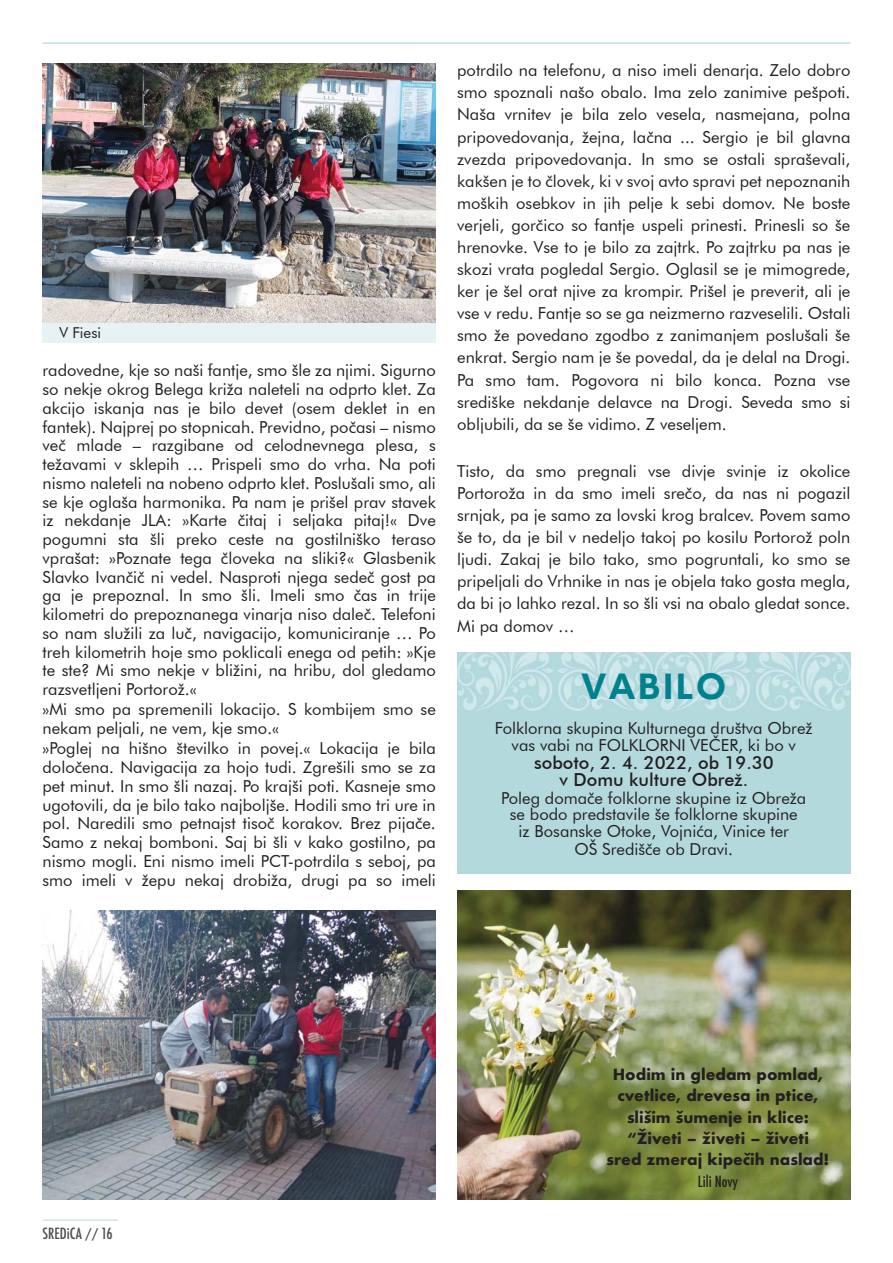
<style>
.page{position:relative;width:893px;height:1263px;background:#fff}
.page>*{position:absolute;margin:0;border:0;box-sizing:border-box;transform-origin:0 0}
.t1{font:600 36px "Futura BQ";letter-spacing:.08em;color:#00818d}
.t2{font:500 18px/17.9px "Futura BT";color:#231f20;text-align:center}
.t3{font:16.5px/18.8px "Futura BT";color:#231f20;text-align:justify}
.t4{font:700 15px/21.5px "Futura";color:#231f20;text-align:center}
.t5{font:500 condensed 15px "Futura";color:#4d4d4d}
.t6{font:500 condensed 15px "Futura";color:#231f20}
.t7{font:15px "Futura BT";color:#231f20}
.s1{font-family:"Futura BT";font-stretch:normal}
</style>
<div class="page">
<hr style="left:43px;top:1219px;width:75px;height:2px;background:#00818d;opacity:.2">
<hr style="left:43px;top:42px;width:807px;height:2px;background:#cde6e8">
<img style="left:42px;top:911px;width:394px;height:288px">
<div style="left:43px;top:322px;width:393px;height:21px;background:#e6f2f3"></div>
<img style="left:42px;top:64px;width:394px;height:258px">
<div style="left:457px;top:653px;width:393px;height:221px;background:#b3d9dd"></div>
<img style="left:457px;top:653px;width:393px;height:58px">
<img style="left:457px;top:890px;width:393px;height:309px">
<p class="t7" style="left:60px;top:327px;width:43px">V Fiesi</p>
<p class="t3" style="left:43px;top:363px;width:395px">radovedne, kje so naši fantje, smo šle za njimi. Sigurno so nekje okrog Belega križa naleteli na odprto klet. Za akcijo iskanja nas je bilo devet (osem deklet in en fantek). Najprej po stopnicah. Previdno, počasi – nismo več mlade – razgibane od celodnevnega plesa, s težavami v sklepih … Prispeli smo do vrha. Na poti nismo naleteli na nobeno odprto klet. Poslušali smo, ali se kje oglaša harmonika. Pa nam je prišel prav stavek iz nekdanje JLA: »Karte čitaj i seljaka pitaj!« Dve pogumni sta šli preko ceste na gostilniško teraso vprašat: »Poznate tega človeka na sliki?« Glasbenik Slavko Ivančič ni vedel. Nasproti njega sedeč gost pa ga je prepoznal. In smo šli. Imeli smo čas in trije kilometri do prepoznanega vinarja niso daleč. Telefoni so nam služili za luč, navigacijo, komuniciranje … Po treh kilometrih hoje smo poklicali enega od petih: »Kje te ste? Mi smo nekje v bližini, na hribu, dol gledamo razsvetljeni Portorož.«</p>
<p class="t3" style="left:43px;top:702px;width:395px">»Mi smo pa spremenili lokacijo. S kombijem smo se nekam peljali, ne vem, kje smo.«</p>
<p class="t3" style="left:43px;top:741px;width:395px">»Poglej na hišno številko in povej.« Lokacija je bila določena. Navigacija za hojo tudi. Zgrešili smo se za pet minut. In smo šli nazaj. Po krajši poti. Kasneje smo ugotovili, da je bilo tako najboljše. Hodili smo tri ure in pol. Naredili smo petnajst tisoč korakov. Brez pijače.<br>Samo z nekaj bomboni. Saj bi šli v kako gostilno, pa nismo mogli. Eni nismo imeli PCT-potrdila s seboj, pa smo imeli v žepu nekaj drobiža, drugi pa so imeli</p>
<p class="t3" style="left:457px;top:61px;width:395px;line-height:22px">potrdilo na telefonu, a niso imeli denarja. Zelo dobro smo spoznali našo obalo. Ima zelo zanimive pešpoti.<br>Naša vrnitev je bila zelo vesela, nasmejana, polna pripovedovanja, žejna, lačna ... Sergio je bil glavna zvezda pripovedovanja. In smo se ostali spraševali, kakšen je to človek, ki v svoj avto spravi pet nepoznanih moških osebkov in jih pelje k sebi domov. Ne boste verjeli, gorčico so fantje uspeli prinesti. Prinesli so še hrenovke. Vse to je bilo za zajtrk. Po zajtrku pa nas je skozi vrata pogledal Sergio. Oglasil se je mimogrede, ker je šel orat njive za krompir. Prišel je preverit, ali je vse v redu. Fantje so se ga neizmerno razveselili. Ostali smo že povedano zgodbo z zanimanjem poslušali še enkrat. Sergio nam je še povedal, da je delal na Drogi.<br>Pa smo tam. Pogovora ni bilo konca. Pozna vse središke nekdanje delavce na Drogi. Seveda smo si obljubili, da se še vidimo. Z veseljem.</p>
<p class="t3" style="left:457px;top:462px;width:395px;line-height:22px">Tisto, da smo pregnali vse divje svinje iz okolice Portoroža in da smo imeli srečo, da nas ni pogazil srnjak, pa je samo za lovski krog bralcev. Povem samo še to, da je bil v nedeljo takoj po kosilu Portorož poln ljudi. Zakaj je bilo tako, smo pogruntali, ko smo se pripeljali do Vrhnike in nas je objela tako gosta megla, da bi jo lahko rezal. In so šli vsi na obalo gledat sonce.<br>Mi pa domov …</p>
<h1 class="t1" style="left:581px;top:672px;width:146px">VABILO</h1>
<p class="t3" style="left:495px;top:722px;width:319px;line-height:16.4px;text-align:center">Folklorna skupina Kulturnega društva Obrež vas vabi na FOLKLORNI VEČER, ki bo v</p>
<p class="t2" style="left:534px;top:755px;width:241px">soboto, 2. 4. 2022, ob 19.30 v Domu kulture Obrež.</p>
<p class="t3" style="left:501px;top:792px;width:306px;line-height:16.4px;text-align:center">Poleg domače folklorne skupine iz Obreža se bodo predstavile še folklorne skupine<br>iz Bosanske Otoke, Vojnića, Vinice ter</p>
<p class="t3" style="left:575px;top:841px;width:160px">OŠ Središče ob Dravi.</p>
<p class="t5" style="left:43px;top:1226px;width:72px">SREDiCA <span class="s1">//</span> 16</p>
<p class="t4" style="left:607px;top:1065px;width:224px">Hodim in gledam pomlad, cvetlice, drevesa in ptice, slišim šumenje in klice: “Živeti – živeti – živeti<br>sred zmeraj kipečih naslad!</p>
<p class="t6" style="left:698px;top:1174px;width:42px">Lili Novy</p>
</div>
